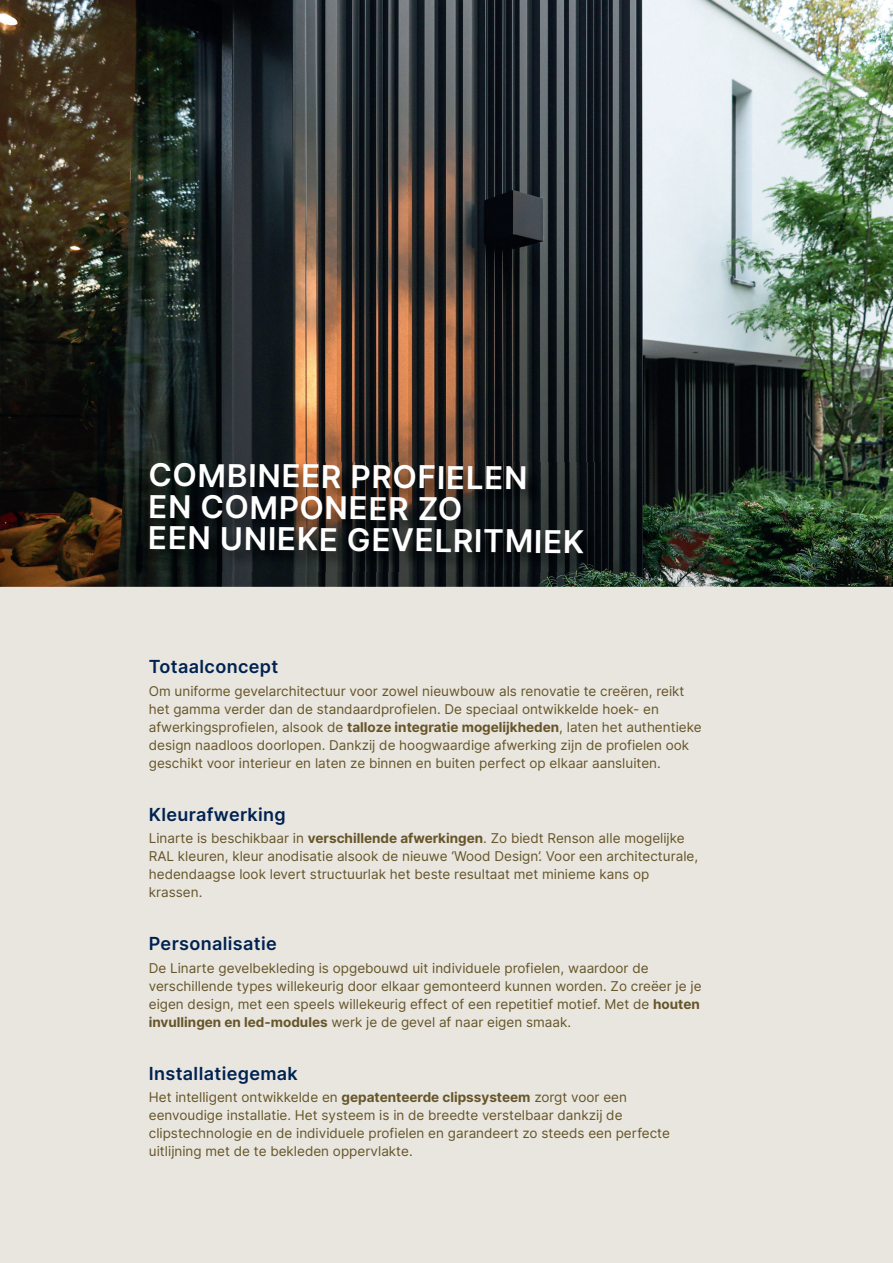
<style>
.page{position:relative;width:893px;height:1263px;background:#e8e6de}
.page>*{position:absolute;margin:0;border:0;box-sizing:border-box;transform-origin:0 0}
.t1{font:600 31.5px/31.3px "Inter";color:#fff}
.t2{font:600 18px "Inter";letter-spacing:.02em;color:#002252}
.t3{font:13.5px/18px "Inter";color:#67552a}
.s1{font-weight:700}
</style>
<div class="page">
<img style="left:0;top:0;width:893px;height:587px">
<img style="left:150px;top:463px;width:451px;height:108px">
<h1 class="t1" style="left:149px;top:457px;width:438px;rotate:1deg">COMBINEER PROFIELEN<br>EN COMPONEER ZO<br>EEN UNIEKE GEVELRITMIEK</h1>
<h2 class="t2" style="left:149px;top:654px;width:131px">Totaalconcept</h2>
<p class="t3" style="left:149px;top:681px;width:554px">Om uniforme gevelarchitectuur voor zowel nieuwbouw als renovatie te creëren, reikt het gamma verder dan de standaardprofielen. De speciaal ontwikkelde hoek- en afwerkingsprofielen, alsook de <span class="s1">talloze integratie mogelijkheden</span>, laten het authentieke design naadloos doorlopen. Dankzij de hoogwaardige afwerking zijn de profielen ook geschikt voor interieur en laten ze binnen en buiten perfect op elkaar aansluiten.</p>
<h2 class="t2" style="left:149px;top:801px;width:139px">Kleurafwerking</h2>
<p class="t3" style="left:149px;top:829px;width:551px">Linarte is beschikbaar in <span class="s1">verschillende afwerkingen</span>. Zo biedt Renson alle mogelijke RAL kleuren, kleur anodisatie alsook de nieuwe ‘Wood Design’. Voor een architecturale, hedendaagse look levert structuurlak het beste resultaat met minieme kans op krassen.</p>
<h2 class="t2" style="left:149px;top:931px;width:129px">Personalisatie</h2>
<p class="t3" style="left:149px;top:958px;width:554px">De Linarte gevelbekleding is opgebouwd uit individuele profielen, waardoor de verschillende types willekeurig door elkaar gemonteerd kunnen worden. Zo creëer je je eigen design, met een speels willekeurig effect of een repetitief motief. Met de <span class="s1">houten invullingen en led-modules</span> werk je de gevel af naar eigen smaak.</p>
<h2 class="t2" style="left:149px;top:1060px;width:151px">Installatiegemak</h2>
<p class="t3" style="left:149px;top:1088px;width:523px">Het intelligent ontwikkelde en <span class="s1">gepatenteerde clipssysteem</span> zorgt voor een eenvoudige installatie. Het systeem is in de breedte verstelbaar dankzij de clipstechnologie en de individuele profielen en garandeert zo steeds een perfecte uitlijning met de te bekleden oppervlakte.</p>
</div>
